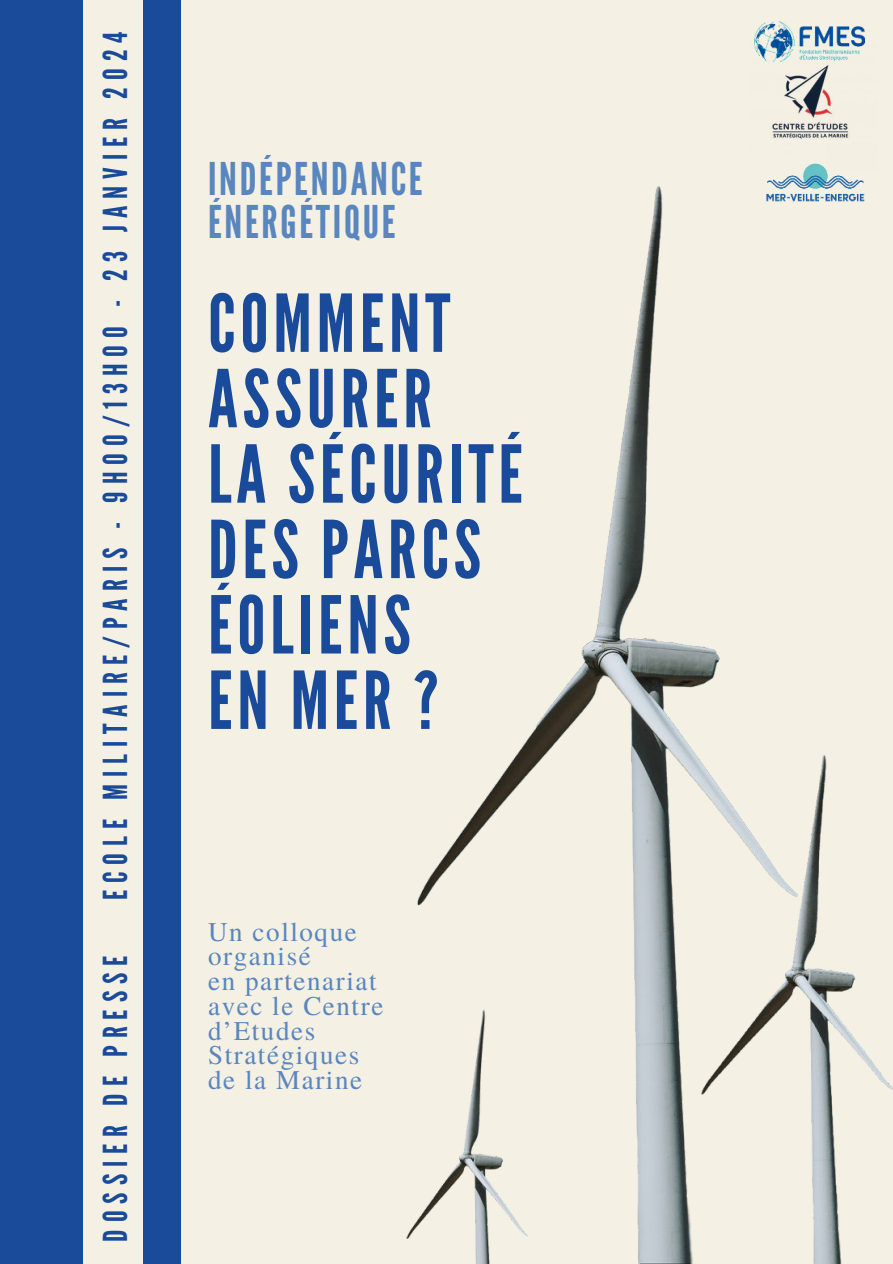
<style>
.page{position:relative;width:893px;height:1264px;background:#fff}
.page>*{position:absolute;margin:0;border:0;box-sizing:border-box;transform-origin:0 0}
.t1{font:79.5px/75.3px "League Gothic";letter-spacing:.06em;color:#1a4a9a}
.t2{font:45px/42.8px "League Gothic";letter-spacing:.06em;color:#5986be}
.t3{font:33px "League Gothic";letter-spacing:.21em;color:#1a4a9a}
.t4{font:27px/24.8px "Te X Gyre Termes";letter-spacing:.06em;color:#5986be}
</style>
<div class="page">
<div style="left:0;top:0;width:892px;height:1263px;background:#f4f0e3"></div>
<div style="left:0;top:0;width:83px;height:1263px;background:#1a4a9a"></div>
<div style="left:143px;top:0;width:37px;height:1263px;background:#1a4a9a"></div>
<img style="left:754px;top:22px;width:110px;height:19px">
<img style="left:754px;top:41px;width:111px;height:98px">
<img style="left:406px;top:163px;width:486px;height:1100px">
<p class="t3" style="left:96px;top:900px;width:870px;rotate:-90deg">ECOLE MILITAIRE/PARIS - 9H00/13H00 - 23 JANVIER 2024</p>
<p class="t3" style="left:96px;top:1241px;width:287px;rotate:-90deg">DOSSIER DE PRESSE</p>
<h2 class="t2" style="left:208px;top:158px;width:216px">INDÉPENDANCE<br>ÉNERGÉTIQUE</h2>
<h1 class="t1" style="left:208px;top:286px;width:316px">COMMENT<br>ASSURER<br>LA SÉCURITÉ<br>DES PARCS<br>ÉOLIENS<br>EN MER ?</h1>
<p class="t4" style="left:208px;top:917px;width:177px">Un colloque organisé<br>en partenariat avec le Centre d’Etudes<br>Stratégiques de la Marine</p>
</div>
